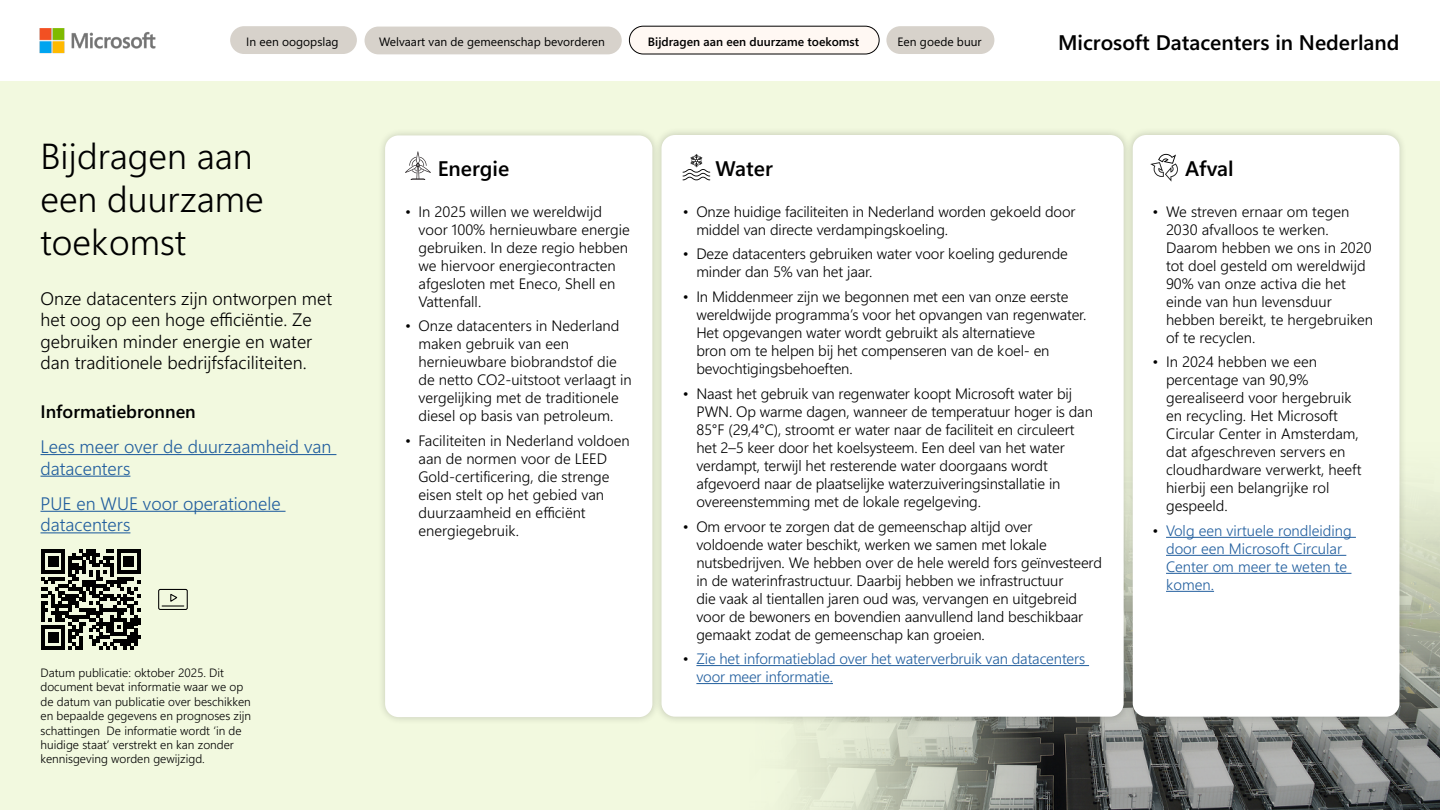
<style>
.page{position:relative;width:1440px;height:810px;background:#fff}
.page>*{position:absolute;margin:0;border:0;box-sizing:border-box;transform-origin:0 0}
.large_heading{font:36px/43.2px "Segoe Sans a 8000 15 e 0000";color:#000}
.large_subhead{font:21px "Segoe Sans a 8000";color:#000}
.larger_body_copy{font:18px/21.6px "Segoe Sans a 8000 15 e 0000";color:#000}
.larger_body_copy-2{font:18px/21.6px "Segoe Sans a 8000 15 e 0000";color:#215e9e}
.small_subhead{font:18px "Segoe Sans a 8000";color:#000}
.t1{font:15px/18px "Segoe Sans a 8000 15 e 0000";letter-spacing:-.01em;color:#000}
.t2{font:15px/18px "Segoe Sans a 8000 15 e 0000";letter-spacing:-.01em;color:#215e9e}
.Published_fine_print{font:12px/14.4px "Segoe Sans a 8000 15 e 0000";color:#000}
.Nav_inactive{font:12px "Segoe Sans a 8000";color:#000}
.Nav_active{font:12px "Segoe Sans a 8000";color:#000}
.s1{color:#000}
</style>
<div class="page">
<div style="left:0;top:81px;width:1440px;height:729px;background:#f2f9df"></div>
<img style="left:39px;top:28px;width:117px;height:26px">
<img style="left:787px;top:493px;width:653px;height:317px">
<div style="left:653px;top:127px;width:479px;height:598px;background:#000;opacity:.2"></div>
<div style="left:661px;top:135px;width:463px;height:582px;background:#fff;border-radius:14px"></div>
<div style="left:1124px;top:127px;width:284px;height:598px;background:#000;opacity:.2"></div>
<div style="left:1133px;top:135px;width:266px;height:582px;background:#fff;border-radius:14px"></div>
<div style="left:377px;top:127px;width:284px;height:598px;background:#000;opacity:.2"></div>
<div style="left:385px;top:135px;width:267px;height:582px;background:#fff;border-radius:14px"></div>
<hr style="left:40px;top:454px;width:296px;height:1px;background:#215e9e">
<hr style="left:40px;top:476px;width:90px;height:1px;background:#215e9e">
<hr style="left:40px;top:511px;width:246px;height:1px;background:#215e9e">
<hr style="left:40px;top:532px;width:90px;height:1px;background:#215e9e">
<hr style="left:696px;top:665px;width:393px;height:1px;background:#215e9e">
<hr style="left:696px;top:683px;width:137px;height:1px;background:#215e9e">
<hr style="left:1166px;top:537px;width:190px;height:1px;background:#215e9e">
<hr style="left:1166px;top:555px;width:180px;height:1px;background:#215e9e">
<hr style="left:1166px;top:573px;width:185px;height:1px;background:#215e9e">
<hr style="left:1166px;top:591px;width:48px;height:1px;background:#215e9e">
<svg style="left:405px;top:151px;width:26px;height:29px"></svg>
<svg style="left:683px;top:154px;width:27px;height:26px"></svg>
<svg style="left:1150px;top:154px;width:28px;height:27px"></svg>
<svg style="left:41px;top:550px;width:100px;height:99px"></svg>
<svg style="left:158px;top:588px;width:30px;height:22px"></svg>
<div style="left:230px;top:26px;width:127px;height:28px;background:#d7d2cb;border-radius:14px"></div>
<div style="left:365px;top:27px;width:257px;height:27px;background:#d7d2cb;border-radius:14px"></div>
<div style="left:629px;top:26px;width:250px;height:28px;background:#fff8f3;border-radius:14px"></div>
<div style="left:629px;top:26px;width:251px;height:28px;border:1px solid #000;border-radius:14px"></div>
<div style="left:886px;top:26px;width:108px;height:28px;background:#d7d2cb;border-radius:14px"></div>
<p class="Nav_inactive" style="left:246px;top:33px;width:94px">In een oogopslag</p>
<p class="Nav_inactive" style="left:379px;top:33px;width:227px">Welvaart van de gemeenschap bevorderen</p>
<p class="Nav_active" style="left:648px;top:33px;width:213px">Bijdragen aan een duurzame toekomst</p>
<p class="Nav_inactive" style="left:898px;top:33px;width:86px">Een goede buur</p>
<h2 class="large_subhead" style="left:1058px;top:28px;width:343px">Microsoft Datacenters in Nederland</h2>
<p class="large_heading" style="left:40px;top:133px;width:225px">Bijdragen aan een duurzame toekomst</p>
<p class="larger_body_copy" style="left:40px;top:287px;width:293px">Onze datacenters zijn ontworpen met het oog op een hoge efficiëntie. Ze gebruiken minder energie en water dan traditionele bedrijfsfaciliteiten.</p>
<p class="small_subhead" style="left:40px;top:399px;width:157px">Informatiebronnen</p>
<p class="larger_body_copy-2" style="left:40px;top:435px;width:293px">Lees meer over de duurzaamheid van datacenters</p>
<p class="larger_body_copy-2" style="left:40px;top:492px;width:242px">PUE en WUE voor operationele datacenters</p>
<p class="Published_fine_print" style="left:40px;top:665px;width:212px">Datum publicatie: oktober 2025. Dit document bevat informatie waar we op de datum van publicatie over beschikken en bepaalde gegevens en prognoses zijn schattingen De informatie wordt ‘in de huidige staat’ verstrekt en kan zonder kennisgeving worden gewijzigd.</p>
<p class="large_subhead" style="left:438px;top:153px;width:73px">Energie</p>
<p class="t1" style="left:418px;top:202px;width:213px;text-indent:-14px">• In 2025 willen we wereldwijd voor 100% hernieuwbare energie gebruiken. In deze regio hebben we hiervoor energiecontracten afgesloten met Eneco, Shell en<br>Vattenfall.</p>
<p class="t1" style="left:418px;top:317px;width:215px;text-indent:-14px">• Onze datacenters in Nederland maken gebruik van een hernieuwbare biobrandstof die de netto CO2-uitstoot verlaagt in vergelijking met de traditionele diesel op basis van petroleum.</p>
<p class="t1" style="left:418px;top:431px;width:213px;text-indent:-14px">• Faciliteiten in Nederland voldoen aan de normen voor de LEED<br>Gold-certificering, die strenge eisen stelt op het gebied van duurzaamheid en efficiënt energiegebruik.</p>
<p class="large_subhead" style="left:716px;top:153px;width:59px">Water</p>
<p class="t1" style="left:696px;top:202px;width:381px;text-indent:-14px">• Onze huidige faciliteiten in Nederland worden gekoeld door middel van directe verdampingskoeling.</p>
<p class="t1" style="left:696px;top:245px;width:373px;text-indent:-14px">• Deze datacenters gebruiken water voor koeling gedurende minder dan 5% van het jaar.</p>
<p class="t1" style="left:696px;top:287px;width:392px;text-indent:-14px">• In Middenmeer zijn we begonnen met een van onze eerste wereldwijde programma’s voor het opvangen van regenwater.<br>Het opgevangen water wordt gebruikt als alternatieve<br>bron om te helpen bij het compenseren van de koel- en bevochtigingsbehoeften.</p>
<p class="t1" style="left:696px;top:384px;width:398px;text-indent:-14px">• Naast het gebruik van regenwater koopt Microsoft water bij PWN. Op warme dagen, wanneer de temperatuur hoger is dan 85°F (29,4°C), stroomt er water naar de faciliteit en circuleert het 2–5 keer door het koelsysteem. Een deel van het water verdampt, terwijl het resterende water doorgaans wordt afgevoerd naar de plaatselijke waterzuiveringsinstallatie in overeenstemming met de lokale regelgeving.</p>
<p class="t1" style="left:696px;top:517px;width:407px;text-indent:-14px">• Om ervoor te zorgen dat de gemeenschap altijd over voldoende water beschikt, werken we samen met lokale nutsbedrijven. We hebben over de hele wereld fors geïnvesteerd in de waterinfrastructuur. Daarbij hebben we infrastructuur<br>die vaak al tientallen jaren oud was, vervangen en uitgebreid voor de bewoners en bovendien aanvullend land beschikbaar gemaakt zodat de gemeenschap kan groeien.</p>
<p class="t2" style="left:696px;top:650px;width:390px;text-indent:-14px"><span class="s1">•</span> Zie het informatieblad over het waterverbruik van datacenters voor meer informatie.</p>
<p class="large_subhead" style="left:1185px;top:153px;width:50px">Afval</p>
<p class="t1" style="left:1166px;top:202px;width:208px;text-indent:-14px">• We streven ernaar om tegen<br>2030 afvalloos te werken.<br>Daarom hebben we ons in 2020 tot doel gesteld om wereldwijd<br>90% van onze activa die het einde van hun levensduur hebben bereikt, te hergebruiken of te recyclen.</p>
<p class="t1" style="left:1166px;top:353px;width:197px;text-indent:-14px">• In 2024 hebben we een percentage van 90,9% gerealiseerd voor hergebruik en recycling. Het Microsoft<br>Circular Center in Amsterdam, dat afgeschreven servers en cloudhardware verwerkt, heeft hierbij een belangrijke rol gespeeld.</p>
<p class="t2" style="left:1166px;top:521px;width:187px;text-indent:-14px"><span class="s1">•</span> Volg een virtuele rondleiding door een Microsoft Circular<br>Center om meer te weten te komen.</p>
</div>
